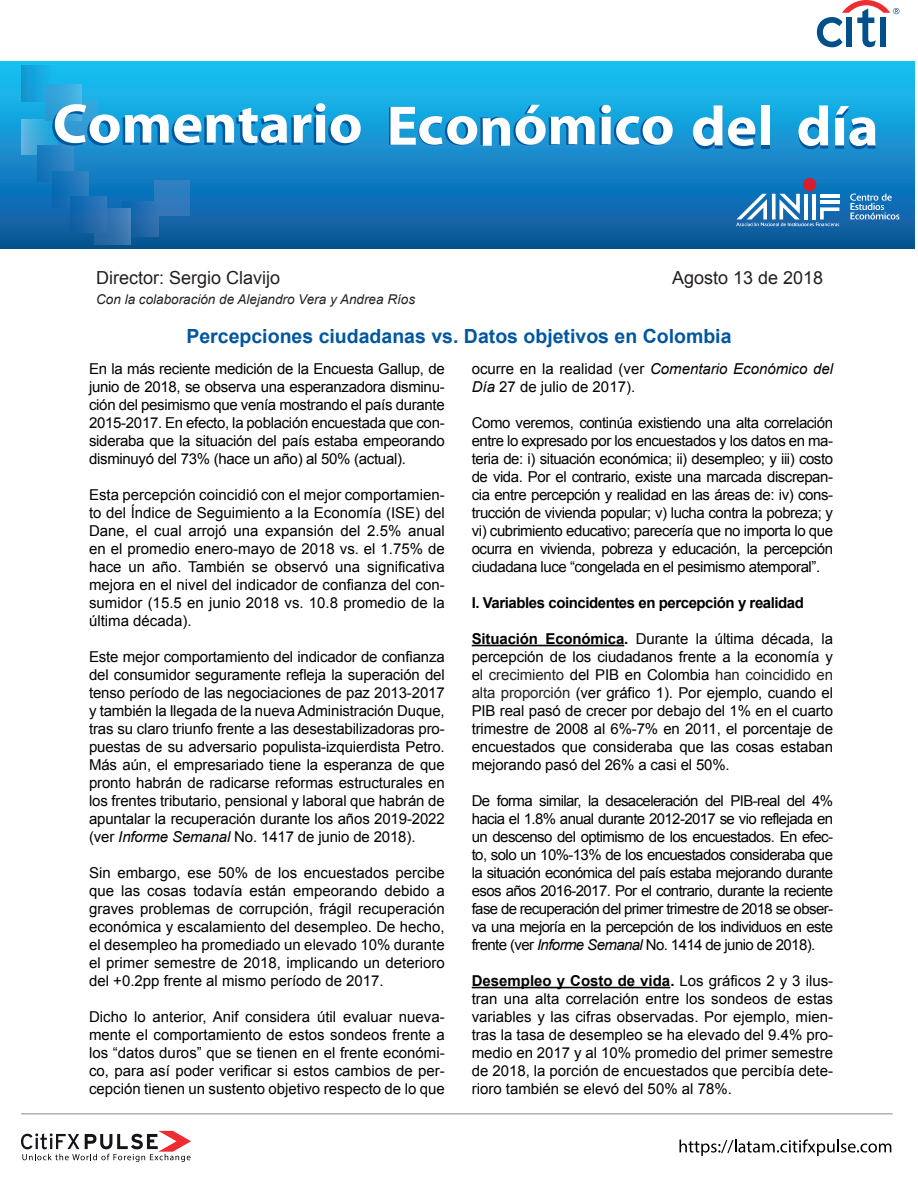
<style>
.page{position:relative;width:918px;height:1188px;background:#fff}
.page>*{position:absolute;margin:0;border:0;box-sizing:border-box;transform-origin:0 0}
.t1{font:700 19.5px "Arial";color:#01579f}
.t2{font:18px "Arial";color:#231f20}
.t3{font:15px/18px "Arial";letter-spacing:-.01em;color:#000001;text-align:justify}
.t4{font:700 15px "Arial";letter-spacing:-.03em;color:#000001}
.t5{font:italic 13.5px "Arial";color:#231f20}
.s1{font-style:italic}
.s2{font-weight:700}
.s3{color:#231f20}
</style>
<div class="page">
<hr style="left:21px;top:1113px;width:872px;height:1px;background:#878c8f">
<svg style="left:21px;top:1131px;width:170px;height:31px"></svg>
<svg style="left:680px;top:1139px;width:211px;height:17px"></svg>
<div style="left:0;top:62px;width:914px;height:186px;background:linear-gradient(to bottom,#1ac5f9,#0d539b)"></div>
<svg style="left:817px;top:0;width:82px;height:47px"></svg>
<div style="left:154px;top:180px;width:36px;height:36px;background:#307cbd"></div>
<svg style="left:81px;top:101px;width:16px;height:2px"></svg>
<div style="left:21px;top:65px;width:36px;height:36px;background:linear-gradient(to right,#1594cf,#16bbf0)"></div>
<svg style="left:21px;top:119px;width:31px;height:36px"></svg>
<div style="left:38px;top:146px;width:36px;height:36px;background:linear-gradient(to right,#0e73b9,#398ac7)"></div>
<svg style="left:53px;top:171px;width:35px;height:36px"></svg>
<div style="left:123px;top:201px;width:36px;height:36px;background:linear-gradient(to right,#0962ab,#3370af)"></div>
<div style="left:94px;top:209px;width:36px;height:35px;background:linear-gradient(to right,#2061a0,#447eb7)"></div>
<div style="left:45px;top:85px;width:36px;height:36px;background:linear-gradient(to right,#299bd5,#4bb6e4)"></div>
<svg style="left:71px;top:197px;width:35px;height:35px"></svg>
<svg style="left:52px;top:103px;width:309px;height:43px"></svg>
<svg style="left:389px;top:105px;width:284px;height:41px"></svg>
<div style="left:761px;top:109px;width:9px;height:40px;background:#01579f"></div>
<svg style="left:693px;top:105px;width:62px;height:44px"></svg>
<div style="left:761px;top:105px;width:9px;height:40px;background:#fff"></div>
<svg style="left:798px;top:105px;width:30px;height:44px"></svg>
<svg style="left:835px;top:106px;width:41px;height:43px"></svg>
<svg style="left:850px;top:194px;width:49px;height:26px"></svg>
<div style="left:803px;top:178px;width:13px;height:13px;background:#d51f2d;border-radius:50%"></div>
<svg style="left:736px;top:194px;width:103px;height:32px"></svg>
<hr style="left:804px;top:194px;width:3px;height:25px;background:#fff">
<hr style="left:812px;top:194px;width:3px;height:25px;background:#fff">
<hr style="left:472px;top:645px;width:152px;height:1px;background:#000001">
<hr style="left:472px;top:987px;width:198px;height:1px;background:#000001">
<p class="t2" style="left:96px;top:266px;width:186px">Director: Sergio Clavijo</p>
<p class="t2" style="left:672px;top:266px;width:153px">Agosto 13 de 2018</p>
<p class="t5" style="left:96px;top:290px;width:320px">Con la colaboración de Alejandro Vera y Andrea Ríos</p>
<h1 class="t1" style="left:186px;top:323px;width:547px">Percepciones ciudadanas vs. Datos objetivos en Colombia</h1>
<p class="t3" style="left:89px;top:360px;width:357px">En la más reciente medición de la Encuesta Gallup, de junio de 2018, se observa una esperanzadora disminu&shy;ción del pesimismo que venía mostrando el país durante 2015-2017. En efecto, la población encuestada que con&shy;sideraba que la situación del país estaba empeorando disminuyó del 73% (hace un año) al 50% (actual).</p>
<p class="t3" style="left:89px;top:486px;width:357px">Esta percepción coincidió con el mejor comportamien&shy;to del Índice de Seguimiento a la Economía (ISE) del Dane, el cual arrojó una expansión del 2.5% anual en el promedio enero-mayo de 2018 vs. el 1.75% de hace un año. También se observó una significativa mejora en el nivel del indicador de confianza del con&shy;sumidor (15.5 en junio 2018 vs. 10.8 promedio de la última década).</p>
<p class="t3" style="left:89px;top:648px;width:357px">Este mejor comportamiento del indicador de confianza del consumidor seguramente refleja la superación del tenso período de las negociaciones de paz 2013-2017 y también la llegada de la nueva Administración Duque, tras su claro triunfo frente a las desestabilizadoras pro&shy;puestas de su adversario populista-izquierdista Petro.<br>Más aún, el empresariado tiene la esperanza de que pronto habrán de radicarse reformas estructurales en los frentes tributario, pensional y laboral que habrán de apuntalar la recuperación durante los años 2019-2022 (ver <span class="s1">Informe Semanal</span> No. 1417 de junio de 2018).</p>
<p class="t3" style="left:89px;top:864px;width:357px">Sin embargo, ese 50% de los encuestados percibe que las cosas todavía están empeorando debido a graves problemas de corrupción, frágil recuperación económica y escalamiento del desempleo. De hecho, el desempleo ha promediado un elevado 10% durante el primer semestre de 2018, implicando un deterioro del +0.2pp frente al mismo período de 2017.</p>
<p class="t3" style="left:89px;top:1008px;width:357px">Dicho lo anterior, Anif considera útil evaluar nueva&shy;mente el comportamiento de estos sondeos frente a los “datos duros” que se tienen en el frente económi&shy;co, para así poder verificar si estos cambios de per&shy;cepción tienen un sustento objetivo respecto de lo que</p>
<p class="t3" style="left:472px;top:360px;width:363px">ocurre en la realidad (ver <span class="s1">Comentario Económico del<br>Día</span> 27 de julio de 2017).</p>
<p class="t3" style="left:472px;top:414px;width:363px">Como veremos, continúa existiendo una alta correlación entre lo expresado por los encuestados y los datos en ma&shy;teria de: i) situación económica; ii) desempleo; y iii) costo de vida. Por el contrario, existe una marcada discrepan&shy;cia entre percepción y realidad en las áreas de: iv) cons&shy;trucción de vivienda popular; v) lucha contra la pobreza; y vi) cubrimiento educativo; parecería que no importa lo que ocurra en vivienda, pobreza y educación, la percepción ciudadana luce “congelada en el pesimismo atemporal”.</p>
<p class="t4" style="left:472px;top:593px;width:334px">I. Variables coincidentes en percepción y realidad</p>
<p class="t3" style="left:472px;top:630px;width:363px"><span class="s2">Situación Económica.</span> Durante la última década, la percepción de los ciudadanos frente a la economía y e<span class="s3">l crecimiento</span> del PIB en Colombia <span class="s3">han coincidido en alta proporción</span> (ver gráfico 1). Por ejemplo, cuando el PIB real pasó de crecer por debajo del 1% en el cuarto trimestre de 2008 al 6%-7% en 2011, el porcentaje de encuestados que consideraba que las cosas estaban mejorando pasó del 26% a casi el 50%.</p>
<p class="t3" style="left:472px;top:792px;width:363px">De forma similar, la desaceleración del PIB-real del 4% hacia el 1.8% anual durante 2012-2017 se vio reflejada en un descenso del optimismo de los encuestados. En efec&shy;to, solo un 10%-13% de los encuestados consideraba que la situación económica del país estaba mejorando durante esos años 2016-2017. Por el contrario, durante la reciente fase de recuperación del primer trimestre de 2018 se obser&shy;va una mejoría en la percepción de los individuos en este frente (ver <span class="s1">Informe Semanal</span> No. 1414 de junio de 2018).</p>
<p class="t3" style="left:472px;top:972px;width:363px"><span class="s2">Desempleo y Costo de vida.</span> Los gráficos 2 y 3 ilus&shy;tran una alta correlación entre los sondeos de estas variables y las cifras observadas. Por ejemplo, mien&shy;tras la tasa de desempleo se ha elevado del 9.4% pro&shy;medio en 2017 y al 10% promedio del primer semestre de 2018, la porción de encuestados que percibía dete&shy;rioro también se elevó del 50% al 78%.</p>
</div>
